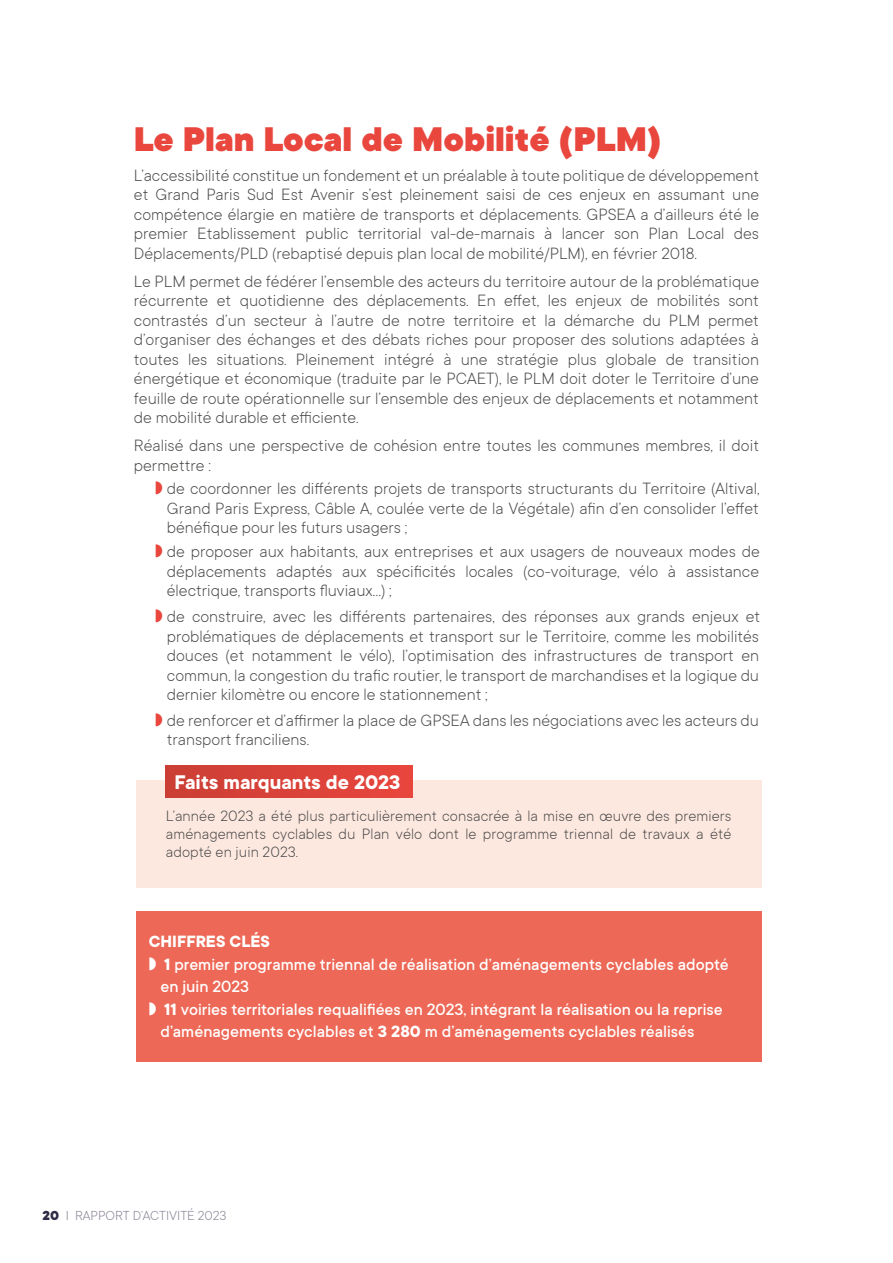
<style>
.page{position:relative;width:893px;height:1263px;background:#fff}
.page>*{position:absolute;margin:0;border:0;box-sizing:border-box;transform-origin:0 0}
.t1{font:900 37.65px "TT Commons";color:#e9463d}
.t2{font:700 21.75px "TT Commons";color:#fff}
.t3{font:300 18px/19.5px "TT Commons";color:#484847;text-align:justify}
.t4{font:500 18px "TT Commons";color:#fff}
.t5{font:700 18px "TT Commons";color:#fff}
.t6{font:300 16.5px/18px "TT Commons";letter-spacing:.005em;color:#484847;text-align:justify}
.t7{font:300 14.4px "TT Commons";color:#888193}
.s1{color:#e9463d}
.s2{font-weight:700}
.s3{font-weight:800;color:#302c47}
</style>
<div class="page">
<div style="left:136px;top:780px;width:625px;height:107px;background:#fde8e0"></div>
<div style="left:166px;top:765px;width:246px;height:33px;background:linear-gradient(to right,#cb3f35,#e8463d)"></div>
<div style="left:136px;top:911px;width:625px;height:150px;background:#ed6856"></div>
<h1 class="t1" style="left:134px;top:117px;width:529px">Le Plan Local de Mobilité (PLM)</h1>
<p class="t3" style="left:134px;top:165px;width:627px">L’accessibilité constitue un fondement et un préalable à toute politique de développement et Grand Paris Sud Est Avenir s’est pleinement saisi de ces enjeux en assumant une compétence élargie en matière de transports et déplacements. GPSEA a d’ailleurs été le premier Etablissement public territorial val-de-marnais à lancer son Plan Local des Déplacements/PLD (rebaptisé depuis plan local de mobilité/PLM), en février 2018.</p>
<p class="t3" style="left:134px;top:271px;width:627px">Le PLM permet de fédérer l’ensemble des acteurs du territoire autour de la problématique récurrente et quotidienne des déplacements. En effet, les enjeux de mobilités sont contrastés d’un secteur à l’autre de notre territoire et la démarche du PLM permet d’organiser des échanges et des débats riches pour proposer des solutions adaptées à toutes les situations. Pleinement intégré à une stratégie plus globale de transition énergétique et économique (traduite par le PCAET), le PLM doit doter le Territoire d’une feuille de route opérationnelle sur l’ensemble des enjeux de déplacements et notamment de mobilité durable et efficiente.</p>
<p class="t3" style="left:134px;top:436px;width:627px">Réalisé dans une perspective de cohésion entre toutes les communes membres, il doit permettre :</p>
<p class="t3" style="left:167px;top:479px;width:594px;text-indent:-12px"><span class="s1">◗</span> de coordonner les différents projets de transports structurants du Territoire (Altival, Grand Paris Express, Câble A, coulée verte de la Végétale) afin d’en consolider l’effet bénéfique pour les futurs usagers ;</p>
<p class="t3" style="left:167px;top:542px;width:594px;text-indent:-12px"><span class="s1">◗</span> de proposer aux habitants, aux entreprises et aux usagers de nouveaux modes de déplacements adaptés aux spécificités locales (co-voiturage, vélo à assistance électrique, transports fluviaux…) ;</p>
<p class="t3" style="left:167px;top:607px;width:595px;text-indent:-12px"><span class="s1">◗</span> de construire, avec les différents partenaires, des réponses aux grands enjeux et problématiques de déplacements et transport sur le Territoire, comme les mobilités douces (et notamment le vélo), l’optimisation des infrastructures de transport en commun, la congestion du trafic routier, le transport de marchandises et la logique du dernier kilomètre ou encore le stationnement ;</p>
<p class="t3" style="left:167px;top:710px;width:594px;text-indent:-12px"><span class="s1">◗</span> de renforcer et d’affirmer la place de GPSEA dans les négociations avec les acteurs du transport franciliens.</p>
<p class="t2" style="left:174px;top:770px;width:228px">Faits marquants de 2023</p>
<p class="t6" style="left:166px;top:807px;width:567px">L’année 2023 a été plus particulièrement consacrée à la mise en œuvre des premiers aménagements cyclables du Plan vélo dont le programme triennal de travaux a été adopté en juin 2023.</p>
<p class="t5" style="left:149px;top:932px;width:123px">CHIFFRES CLÉS</p>
<p class="t4" style="left:149px;top:954px;width:582px">◗ <span class="s2">1</span> premier programme triennal de réalisation d’aménagements cyclables adopté</p>
<p class="t4" style="left:160px;top:977px;width:90px">en juin 2023</p>
<p class="t4" style="left:149px;top:999px;width:575px">◗ <span class="s2">11</span> voiries territoriales requalifiées en 2023, intégrant la réalisation ou la reprise</p>
<p class="t4" style="left:160px;top:1022px;width:535px">d’aménagements cyclables et <span class="s2">3 280</span> m d’aménagements cyclables réalisés</p>
<p class="t7" style="left:43px;top:1208px;width:186px"><span class="s3">20</span> I RAPPORT D’ACTIVITÉ 2023</p>
</div>
